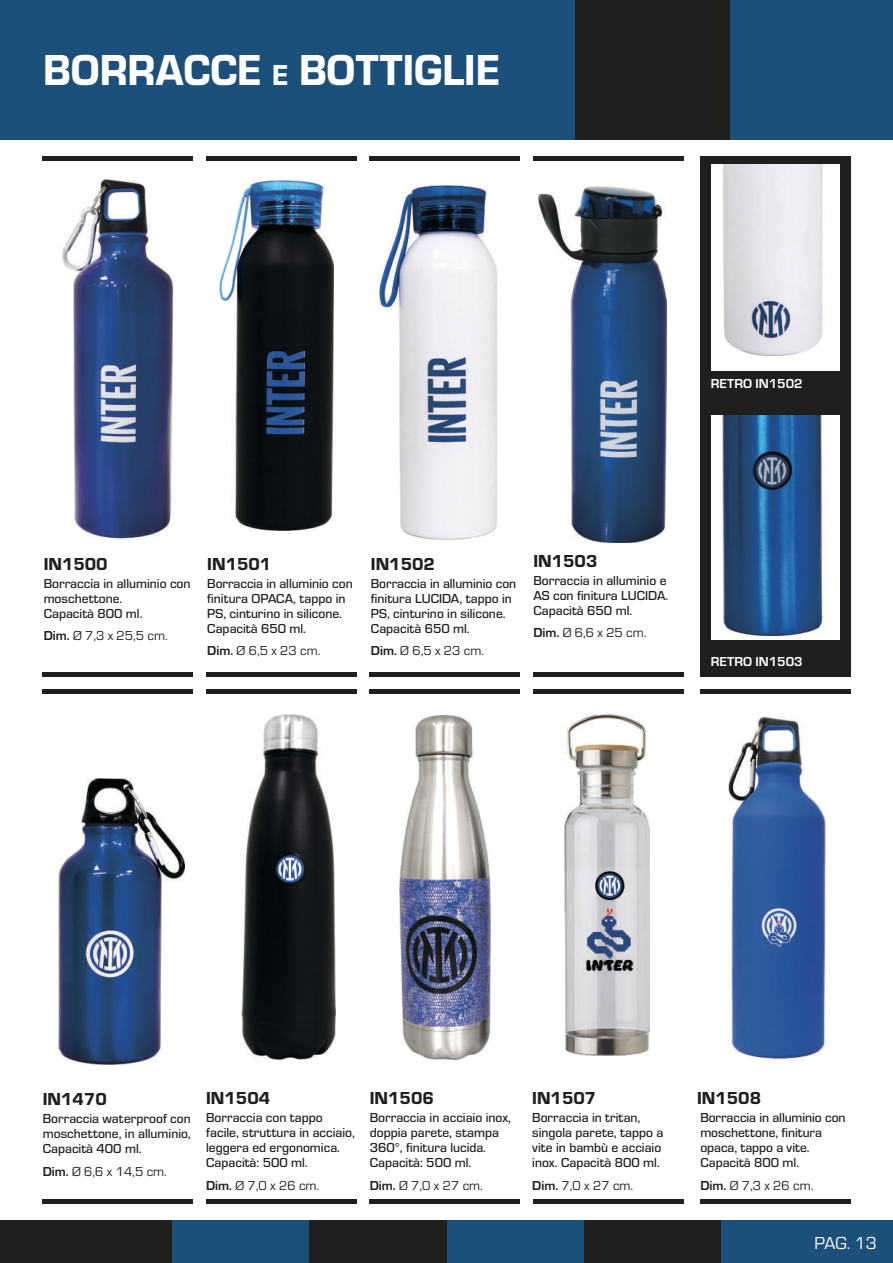
<style>
.page{position:relative;width:893px;height:1263px;background:#fff}
.page>*{position:absolute;margin:0;border:0;box-sizing:border-box;transform-origin:0 0}
.t1{font:45px "Eurostile Hea";color:#fff;scale:.95 1}
.t2{font:18px "Eurostile Hea";color:#1f1f1e}
.t3{font:18px "Eurostile";color:#fff}
.t4{font:500 13.5px/15px "Eurostile";color:#1f1f1e}
.t5{font:13.5px "Eurostile";color:#1f1f1e}
.t6{font:700 13.5px "Eurostile";color:#fff}
.s1{font-size:30px}
.s2{font-weight:700}
</style>
<div class="page">
<div style="left:446px;top:1220px;width:138px;height:43px;background:#1c507b"></div>
<div style="left:309px;top:1220px;width:137px;height:43px;background:#1f1f1e"></div>
<div style="left:584px;top:1220px;width:137px;height:43px;background:#1f1f1e"></div>
<div style="left:171px;top:1220px;width:138px;height:43px;background:#1c507b"></div>
<div style="left:721px;top:1220px;width:172px;height:43px;background:#1c507b"></div>
<div style="left:730px;top:0;width:163px;height:139px;background:#1c507b"></div>
<div style="left:0;top:0;width:575px;height:139px;background:#1c507b"></div>
<div style="left:575px;top:0;width:155px;height:139px;background:#1f1f1e"></div>
<div style="left:0;top:1220px;width:171px;height:43px;background:#1f1f1e"></div>
<div style="left:700px;top:156px;width:150px;height:518px;background:#1f1f1e"></div>
<div style="left:43px;top:156px;width:150px;height:5px;background:#1f1f1e"></div>
<img style="left:59px;top:779px;width:125px;height:285px">
<img style="left:379px;top:186px;width:118px;height:354px">
<div style="left:206px;top:156px;width:150px;height:5px;background:#1f1f1e"></div>
<img style="left:62px;top:179px;width:112px;height:360px">
<img style="left:539px;top:186px;width:127px;height:356px">
<div style="left:370px;top:156px;width:150px;height:5px;background:#1f1f1e"></div>
<img style="left:220px;top:180px;width:113px;height:350px">
<img style="left:241px;top:714px;width:95px;height:346px">
<div style="left:533px;top:156px;width:150px;height:5px;background:#1f1f1e"></div>
<hr style="left:43px;top:672px;width:150px;height:4px;background:#1f1f1e">
<hr style="left:206px;top:672px;width:150px;height:4px;background:#1f1f1e">
<hr style="left:370px;top:672px;width:150px;height:4px;background:#1f1f1e">
<hr style="left:533px;top:672px;width:150px;height:4px;background:#1f1f1e">
<hr style="left:700px;top:672px;width:150px;height:4px;background:#1f1f1e">
<hr style="left:43px;top:689px;width:150px;height:4px;background:#1f1f1e">
<hr style="left:206px;top:689px;width:150px;height:4px;background:#1f1f1e">
<hr style="left:370px;top:689px;width:150px;height:4px;background:#1f1f1e">
<hr style="left:533px;top:689px;width:150px;height:4px;background:#1f1f1e">
<hr style="left:700px;top:689px;width:150px;height:4px;background:#1f1f1e">
<div style="left:43px;top:1199px;width:150px;height:5px;background:#1f1f1e"></div>
<div style="left:206px;top:1199px;width:150px;height:5px;background:#1f1f1e"></div>
<div style="left:370px;top:1199px;width:150px;height:5px;background:#1f1f1e"></div>
<div style="left:533px;top:1199px;width:150px;height:5px;background:#1f1f1e"></div>
<div style="left:700px;top:1199px;width:150px;height:5px;background:#1f1f1e"></div>
<img style="left:400px;top:715px;width:91px;height:344px">
<img style="left:565px;top:714px;width:85px;height:341px">
<img style="left:728px;top:716px;width:98px;height:343px">
<div style="left:711px;top:164px;width:129px;height:207px;background:#fff"></div>
<img style="left:723px;top:164px;width:100px;height:191px">
<div style="left:711px;top:415px;width:129px;height:225px;background:#fff"></div>
<img style="left:722px;top:415px;width:101px;height:221px">
<h1 class="t1" style="left:43px;top:38px;width:482px">BORRACCE <span class="s1">E</span> BOTTIGLIE</h1>
<p class="t6" style="left:711px;top:374px;width:93px">RETRO IN1502</p>
<h2 class="t2" style="left:44px;top:551px;width:66px">IN1500</h2>
<p class="t4" style="left:44px;top:575px;width:148px">Borraccia in alluminio con moschettone.<br>Capacità 800 ml.</p>
<p class="t5" style="left:44px;top:626px;width:126px"><span class="s2">Dim.</span> Ø 7,3 x 25,5 cm.</p>
<h2 class="t2" style="left:207px;top:551px;width:66px">IN1501</h2>
<p class="t4" style="left:207px;top:575px;width:147px">Borraccia in alluminio con finitura OPACA, tappo in<br>PS, cinturino in silicone.<br>Capacità 650 ml.</p>
<p class="t5" style="left:207px;top:641px;width:115px"><span class="s2">Dim.</span> Ø 6,5 x 23 cm.</p>
<h2 class="t2" style="left:371px;top:551px;width:66px">IN1502</h2>
<p class="t4" style="left:371px;top:575px;width:147px">Borraccia in alluminio con finitura LUCIDA, tappo in<br>PS, cinturino in silicone.<br>Capacità 650 ml.</p>
<p class="t5" style="left:371px;top:641px;width:115px"><span class="s2">Dim.</span> Ø 6,5 x 23 cm.</p>
<h2 class="t2" style="left:533px;top:548px;width:66px">IN1503</h2>
<p class="t4" style="left:533px;top:572px;width:136px">Borraccia in alluminio e<br>AS con finitura LUCIDA.<br>Capacità 650 ml.</p>
<p class="t5" style="left:533px;top:624px;width:115px"><span class="s2">Dim.</span> Ø 6,6 x 25 cm.</p>
<p class="t6" style="left:711px;top:652px;width:93px">RETRO IN1503</p>
<h2 class="t2" style="left:43px;top:1087px;width:66px">IN1470</h2>
<p class="t4" style="left:43px;top:1111px;width:150px;text-align:justify">Borraccia waterproof con moschettone, in alluminio, Capacità 400 ml.</p>
<p class="t5" style="left:43px;top:1162px;width:126px"><span class="s2">Dim.</span> Ø 6,6 x 14,5 cm.</p>
<h2 class="t2" style="left:206px;top:1085px;width:66px">IN1504</h2>
<p class="t4" style="left:206px;top:1109px;width:150px">Borraccia con tappo facile, struttura in acciaio, leggera ed ergonomica.<br>Capacità: 500 ml.</p>
<p class="t5" style="left:206px;top:1176px;width:115px"><span class="s2">Dim.</span> Ø 7,0 x 26 cm.</p>
<h2 class="t2" style="left:370px;top:1085px;width:66px">IN1506</h2>
<p class="t4" style="left:370px;top:1109px;width:143px">Borraccia in acciaio inox, doppia parete, stampa<br>360°, finitura lucida.<br>Capacità: 500 ml.</p>
<p class="t5" style="left:370px;top:1176px;width:115px"><span class="s2">Dim.</span> Ø 7,0 x 27 cm.</p>
<h2 class="t2" style="left:532px;top:1085px;width:66px">IN1507</h2>
<p class="t4" style="left:532px;top:1109px;width:133px">Borraccia in tritan, singola parete, tappo a vite in bambù e acciaio inox. Capacità 800 ml.</p>
<p class="t5" style="left:532px;top:1176px;width:102px"><span class="s2">Dim.</span> 7,0 x 27 cm.</p>
<h2 class="t2" style="left:697px;top:1085px;width:66px">IN1508</h2>
<p class="t4" style="left:700px;top:1109px;width:147px">Borraccia in alluminio con moschettone, finitura opaca, tappo a vite.<br>Capacità 800 ml.</p>
<p class="t5" style="left:700px;top:1176px;width:115px"><span class="s2">Dim.</span> Ø 7,3 x 26 cm.</p>
<h2 class="t3" style="left:814px;top:1230px;width:64px">PAG. 13</h2>
</div>
